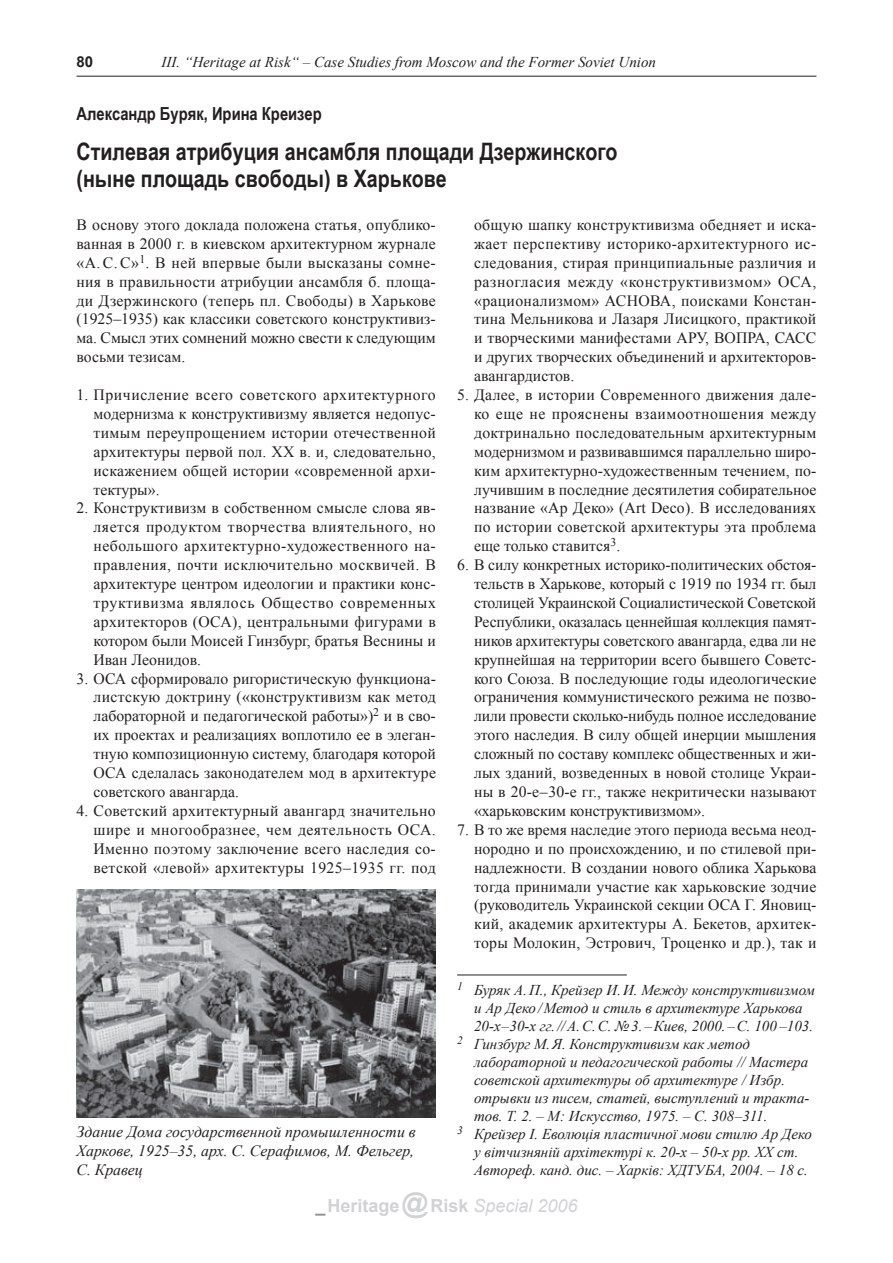
<style>
.page{position:relative;width:893px;height:1263px;background:#fff}
.page>*{position:absolute;margin:0;border:0;box-sizing:border-box;transform-origin:0 0}
.t1{font:700 24px/27px "Arial Narrow";color:#231f20}
.t2{font:700 18px "Arial Narrow";color:#231f20}
.t3{font:700 18px "Arial";color:#d1d2d4}
.t4{font:15.75px/18.9px "Times New Roman";letter-spacing:.01em;color:#231f20;text-align:justify}
.t5{font:italic 15.75px/18.9px "Times New Roman";color:#231f20;text-align:justify}
.t6{font:15.75px/18.9px "Times New Roman";letter-spacing:.03em;color:#231f20}
.t7{font:italic 15px "Times New Roman";color:#231f20}
.t8{font:700 15px "Arial";color:#231f20}
.s1{color:#939598}
.s2{font-size:27px}
.s3{font-weight:400;font-style:italic}
</style>
<div class="page">
<hr style="left:77px;top:76px;width:739px;height:1px;background:#231f20">
<hr style="left:457px;top:974px;width:170px;height:1px;background:#231f20">
<img style="left:77px;top:889px;width:358px;height:229px">
<p class="t8" style="left:77px;top:52px;width:18px">80</p>
<p class="t7" style="left:162px;top:51px;width:496px">III. “Heritage at Risk“ – Case Studies from Moscow and the Former Soviet Union</p>
<p class="t2" style="left:77px;top:100px;width:247px">Александр Буряк, Ирина Креизер</p>
<h1 class="t1" style="left:77px;top:137px;width:543px">Стилевая атрибуция ансамбля площади Дзержинского (ныне площадь свободы) в Харькове</h1>
<p class="t4" style="left:77px;top:215px;width:361px">В основу этого доклада положена статья, опублико&shy;ванная в 2000 г. в киевском архитектурном журнале «А. С . С»<sup>1</sup>. В ней впервые были высказаны сомне&shy;ния в правильности атрибуции ансамбля б. площа&shy;ди Дзержинского (теперь пл. Свободы) в Харькове (1925–1935) как классики советского конструктивиз&shy;ма. Смысл этих сомнений можно свести к следующим восьми тезисам.</p>
<p class="t4" style="left:94px;top:385px;width:344px;text-indent:-17px">1. Причисление всего советского архитектурного модернизма к конструктивизму является недопус&shy;тимым переупрощением истории отечественной архитектуры первой пол. ХХ в. и, следовательно, искажением общей истории «современной архи&shy;тектуры».</p>
<p class="t4" style="left:94px;top:498px;width:344px;text-indent:-17px">2. Конструктивизм в собственном смысле слова яв&shy;ляется продуктом творчества влиятельного, но небольшого архитектурно-художественного на&shy;правления, почти исключительно москвичей. В архитектуре центром идеологии и практики конс&shy;труктивизма являлось Общество современных архитекторов (ОСА</p>
<p class="t4" style="left:94px;top:612px;width:344px;text-indent:139px">), центральными фигурами в котором были Моисей Гинзбург, братья Веснины и Иван Леонидов.</p>
<p class="t4" style="left:77px;top:669px;width:21px">3. ОСА</p>
<p class="t4" style="left:94px;top:669px;width:344px;text-indent:38px">сформировало ригористическую функциона&shy;лист-скую доктрину («конструктивизм как метод лабораторной и педагогической работы»)<sup>2</sup> и в сво&shy;их проектах и реализациях воплотило ее в элеган&shy;тную композицион-ную систему, благодаря которой ОСА</p>
<p class="t4" style="left:94px;top:763px;width:344px;text-indent:38px">сделалась законодателем мод в архитектуре советского авангарда.</p>
<p class="t6" style="left:94px;top:801px;width:344px;text-indent:-17px">4. Советский архитектурный авангард значительно шире и многообразнее, чем деятельность ОСА</p>
<p class="t4" style="left:94px;top:820px;width:344px;text-indent:338px">.<br>Именно поэтому заключение всего наследия со&shy;ветской «левой» архитектуры 1925–1935 гг. под</p>
<p class="t5" style="left:77px;top:1122px;width:341px">Здание Дома государственной промышленности в Харкове, 1925–35, арх. С. Серафимов, М. Фельгер, С. Кравец</p>
<p class="t4" style="left:474px;top:215px;width:344px">общую шапку конструктивизма обедняет и иска&shy;жает перспективу историко-архитектурного ис&shy;следования, стирая принципиальные различия и разногласия между «конструктивизмом» ОСА</p>
<p class="t4" style="left:812px;top:272px;width:5px">,</p>
<p class="t4" style="left:474px;top:291px;width:143px">«рационализмом» АСНОВА</p>
<p class="t4" style="left:474px;top:291px;width:344px;text-indent:198px">, поисками Констан&shy;тина Мельникова и Лазаря Лисицкого, практикой и творческими манифестами АРУ, ВОПРА</p>
<p class="t4" style="left:474px;top:328px;width:344px;text-align:left;text-indent:292px">, САСС<br>и других творческих объединений и архитекторов&shy;авангардистов.</p>
<p class="t4" style="left:474px;top:385px;width:344px;text-indent:-17px">5. Далее, в истории Современного движения дале&shy;ко еще не прояснены взаимоотношения между доктринально последовательным архитектурным модернизмом и развивавшимся параллельно широ&shy;ким архитектурно-художественным течением, по&shy;лучившим в последние десятилетия собирательное название «Ар Деко» (Art Deco). В исследованиях по истории советской архитектуры эта проблема еще только ставится<sup>3</sup>.</p>
<p class="t4" style="left:474px;top:555px;width:344px;text-indent:-17px">6. В силу конкретных историко-политических обстоя&shy;тельств в Харькове, который с 1919 по 1934 гг. был столицей Украинской Социалистической Советской Республики, оказалась ценнейшая коллекция памят&shy;ников архитектуры советского авангарда, едва ли не крупнейшая на территории всего бывшего Советс&shy;кого Союза. В последующие годы идеологические ограничения коммунистического режима не позво&shy;лили провести сколько-нибудь полное исследование этого наследия. В силу общей инерции мышления сложный по составу комплекс общественных и жи&shy;лых зданий, возведенных в новой столице Украи&shy;ны в 20-е–30-е гг., также некритически называют «харьковским конструктивизмом».</p>
<p class="t4" style="left:474px;top:820px;width:344px;text-indent:-17px">7. В то же время наследие этого периода весьма неод&shy;нородно и по происхождению, и по стилевой при&shy;надлежности. В создании нового облика Харькова тогда принимали участие как харьковские зодчие (руководитель Украинской секции ОСА</p>
<p class="t4" style="left:474px;top:895px;width:344px;text-indent:271px">Г. Яновиц&shy;кий, академик архитектуры А. Бекетов, архитек&shy;торы Молокин, Эстрович, Троценко и др.), так и</p>
<p class="t7" style="left:457px;top:979px;width:360px"><sup>1</sup> Буряк А.П., Крейзер И.И. Между конструктивизмом</p>
<p class="t7" style="left:474px;top:997px;width:330px">и Ар Деко /Метод и стиль в архитектуре Харькова</p>
<p class="t7" style="left:474px;top:1015px;width:340px">20-х–30-х гг.//А.С.С. №3.–Киев, 2000.–С. 100 –103.</p>
<p class="t7" style="left:457px;top:1033px;width:294px"><sup>2</sup> Гинзбург М.Я. Конструктивизм как метод</p>
<p class="t7" style="left:474px;top:1051px;width:336px">лабораторной и педагогической работы // Мастера</p>
<p class="t7" style="left:474px;top:1069px;width:312px">советской архитектуры об архитектуре / Избр.</p>
<p class="t7" style="left:474px;top:1087px;width:337px">отрывки из писем, статей, выступлений и тракта-</p>
<p class="t7" style="left:474px;top:1105px;width:295px">тов. Т. 2. – М: Искусство, 1975. – С. 308–311.</p>
<p class="t7" style="left:457px;top:1123px;width:356px"><sup>3</sup> Крейзер І. Еволюція пластичної мови стилю Ар Деко</p>
<p class="t7" style="left:474px;top:1141px;width:326px">у вітчизняній архітектурі к. 20-х – 50-х рр. ХХ ст.</p>
<p class="t7" style="left:474px;top:1159px;width:335px">Автореф. канд. дис. – Харків: ХДТУБА, 2004. – 18 с.</p>
<p class="t3" style="left:315px;top:1194px;width:264px"><span class="s1">_</span> Heritage <span class="s2">@</span> Risk <span class="s3">Special 2006</span></p>
</div>
